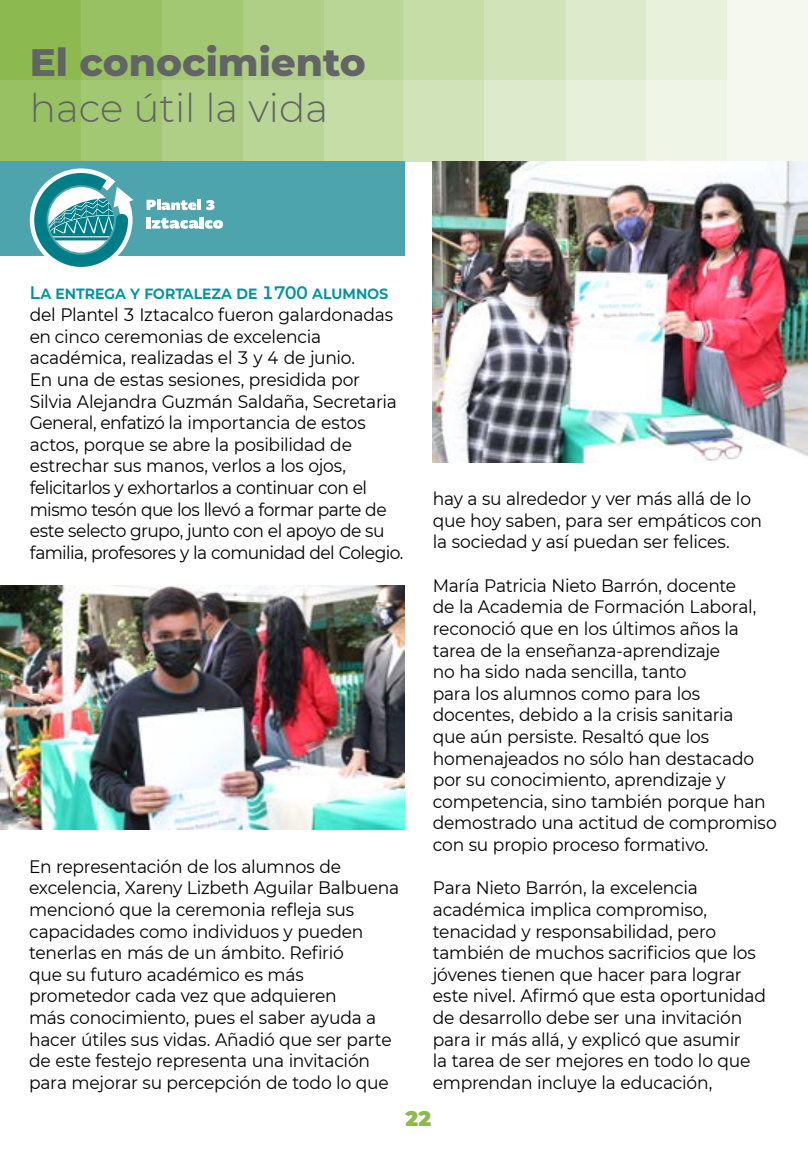
<style>
.page{position:relative;width:808px;height:1149px;background:#fff}
.page>*{position:absolute;margin:0;border:0;box-sizing:border-box;transform-origin:0 0}
.t1{font:800 39px "Montserrat";color:#636466}
.t2{font:300 39px "Montserrat";color:#636466}
.t3{font:900 21px "Montserrat";color:#8cba51}
.t4{font:18px/21.6px "Montserrat";letter-spacing:-.015em;color:#000;scale:.95 1}
.t5{font:600 18px "Montserrat";letter-spacing:-.025em;color:#00949f;scale:.95 1}
</style>
<div class="page">
<div style="left:566px;top:0;width:80px;height:81px;background:#ddeacb"></div>
<div style="left:646px;top:0;width:81px;height:81px;background:#e8f1dc"></div>
<div style="left:566px;top:80px;width:80px;height:81px;background:#e7f0db"></div>
<div style="left:646px;top:80px;width:81px;height:81px;background:#eff5e7"></div>
<div style="left:727px;top:80px;width:81px;height:81px;background:#f4f8ee"></div>
<div style="left:727px;top:0;width:81px;height:81px;background:#f4f8ee"></div>
<div style="left:0;top:0;width:82px;height:81px;background:#8cba51"></div>
<div style="left:81px;top:0;width:82px;height:81px;background:#97c162"></div>
<div style="left:162px;top:0;width:82px;height:81px;background:#a3c874"></div>
<div style="left:243px;top:0;width:82px;height:81px;background:#aecf85"></div>
<div style="left:324px;top:0;width:82px;height:81px;background:#bad697"></div>
<div style="left:403px;top:0;width:82px;height:81px;background:#c6dda8"></div>
<div style="left:484px;top:0;width:82px;height:81px;background:#d1e3b9"></div>
<div style="left:0;top:80px;width:82px;height:81px;background:#97c162"></div>
<div style="left:81px;top:80px;width:82px;height:81px;background:#a3c874"></div>
<div style="left:162px;top:80px;width:82px;height:81px;background:#aecf85"></div>
<div style="left:243px;top:80px;width:82px;height:81px;background:#bad697"></div>
<div style="left:324px;top:80px;width:82px;height:81px;background:#c6dda8"></div>
<div style="left:403px;top:80px;width:82px;height:81px;background:#d1e3b9"></div>
<div style="left:484px;top:80px;width:82px;height:81px;background:#ddeacb"></div>
<div style="left:0;top:161px;width:404px;height:95px;background:#4da4ac"></div>
<svg style="left:147px;top:199px;width:49px;height:11px"></svg>
<hr style="left:197px;top:199px;width:4px;height:11px;background:#fff">
<svg style="left:206px;top:200px;width:9px;height:10px"></svg>
<hr style="left:147px;top:217px;width:4px;height:11px;background:#fff">
<svg style="left:152px;top:218px;width:47px;height:11px"></svg>
<hr style="left:200px;top:217px;width:4px;height:11px;background:#fff">
<svg style="left:205px;top:220px;width:18px;height:9px"></svg>
<svg style="left:30px;top:168px;width:103px;height:99px"></svg>
<img style="left:433px;top:161px;width:375px;height:301px">
<img style="left:0;top:585px;width:404px;height:244px">
<h1 class="t1" style="left:30px;top:33px;width:338px">El conocimiento</h1>
<h1 class="t2" style="left:30px;top:82px;width:300px">hace útil la vida</h1>
<p class="t5" style="left:30px;top:280px;width:379px">La entrega y fortaleza de 1700 alumnos</p>
<p class="t4" style="left:30px;top:303px;width:395px">del Plantel 3 Iztacalco fueron galardonadas en cinco ceremonias de excelencia académica, realizadas el 3 y 4 de junio.<br>En una de estas sesiones, presidida por Silvia Alejandra Guzmán Saldaña, Secretaria General, enfatizó la importancia de estos actos, porque se abre la posibilidad de estrechar sus manos, verlos a los ojos, felicitarlos y exhortarlos a continuar con el mismo tesón que los llevó a formar parte de este selecto grupo, junto con el apoyo de su familia, profesores y la comunidad del Colegio.</p>
<p class="t4" style="left:29px;top:854px;width:391px">En representación de los alumnos de excelencia, Xareny Lizbeth Aguilar Balbuena mencionó que la ceremonia refleja sus capacidades como individuos y pueden tenerlas en más de un ámbito. Refirió<br>que su futuro académico es más prometedor cada vez que adquieren<br>más conocimiento, pues el saber ayuda a hacer útiles sus vidas. Añadió que ser parte de este festejo representa una invitación para mejorar su percepción de todo lo que</p>
<p class="t4" style="left:433px;top:487px;width:348px">hay a su alrededor y ver más allá de lo que hoy saben, para ser empáticos con la sociedad y así puedan ser felices.</p>
<p class="t4" style="left:433px;top:573px;width:363px">María Patricia Nieto Barrón, docente<br>de la Academia de Formación Laboral, reconoció que en los últimos años la tarea de la enseñanza-aprendizaje<br>no ha sido nada sencilla, tanto<br>para los alumnos como para los docentes, debido a la crisis sanitaria<br>que aún persiste. Resaltó que los homenajeados no sólo han destacado por su conocimiento, aprendizaje y competencia, sino también porque han demostrado una actitud de compromiso con su propio proceso formativo.</p>
<p class="t4" style="left:433px;top:876px;width:352px">Para Nieto Barrón, la excelencia académica implica compromiso, tenacidad y responsabilidad, pero también de muchos sacrificios que los jóvenes tienen que hacer para lograr este nivel. Afirmó que esta oportunidad de desarrollo debe ser una invitación para ir más allá, y explicó que asumir<br>la tarea de ser mejores en todo lo que emprendan incluye la educación,</p>
<p class="t3" style="left:406px;top:1102px;width:27px">22</p>
</div>
